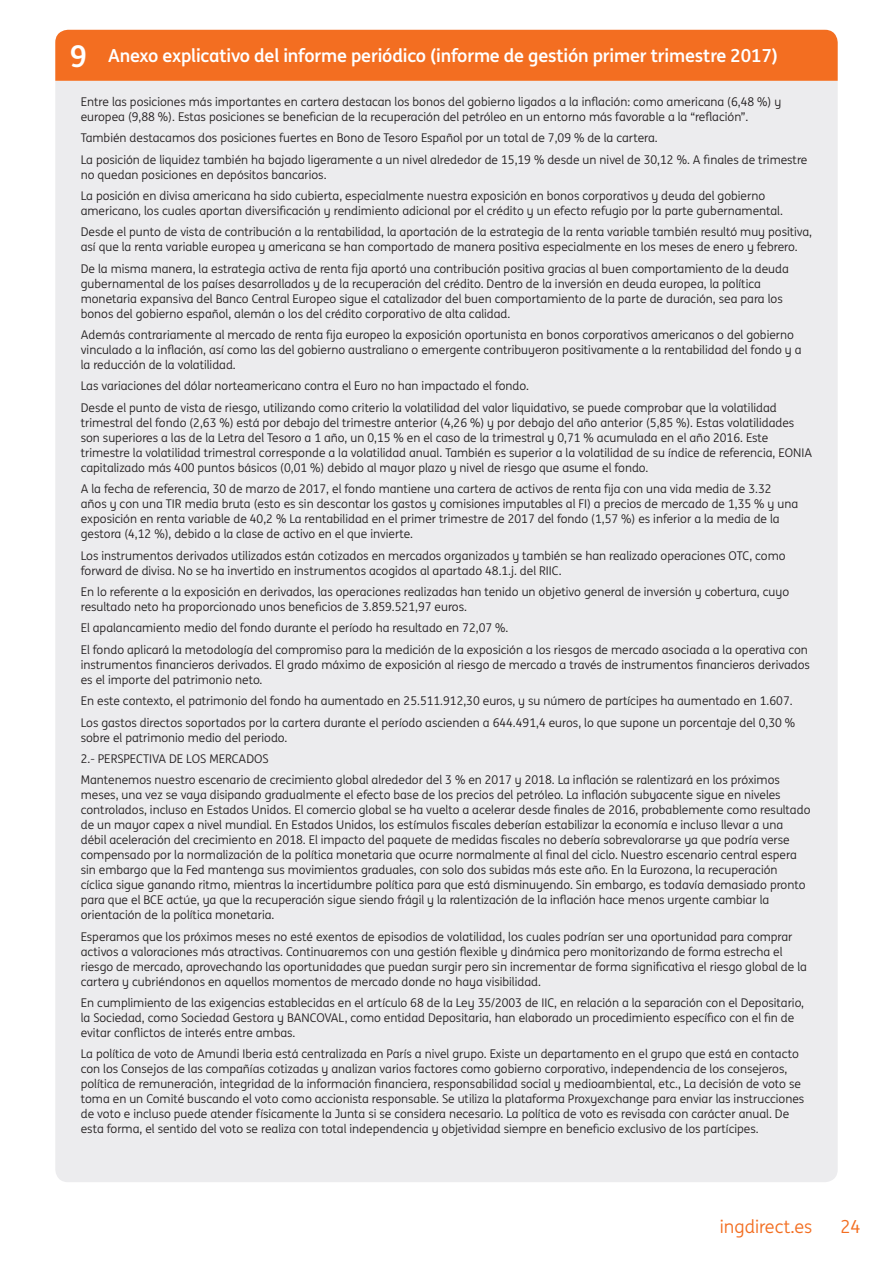
<style>
.page{position:relative;width:893px;height:1263px;background:#fff}
.page>*{position:absolute;margin:0;border:0;box-sizing:border-box;transform-origin:0 0}
.t1{font:700 18px "ING Me";letter-spacing:-.01em;color:#fff}
.t2{font:18px "ING Me";color:#f36e21}
.t3{font:12px/15px "ING Me";color:#231f20}
.s1{font-size:30px}
</style>
<div class="page">
<div style="left:55px;top:81px;width:783px;height:1101px;background:#ececee"></div>
<div style="left:55px;top:30px;width:783px;height:51px;background:#f36e21"></div>
<h1 class="t1" style="left:70px;top:41px;width:709px"><span class="s1">9</span> Anexo explicativo del informe periódico (informe de gestión primer trimestre 2017)</h1>
<p class="t3" style="left:81px;top:93px;width:702px">Entre las posiciones más importantes en cartera destacan los bonos del gobierno ligados a la inflación: como americana (6,48 %) y europea (9,88 %). Estas posiciones se benefician de la recuperación del petróleo en un entorno más favorable a la “reflación”.</p>
<p class="t3" style="left:81px;top:127px;width:728px;line-height:21.5px">También destacamos dos posiciones fuertes en Bono de Tesoro Español por un total de 7,09 % de la cartera.<br>La posición de liquidez también ha bajado ligeramente a un nivel alrededor de 15,19 % desde un nivel de 30,12 %. A finales de trimestre</p>
<p class="t3" style="left:81px;top:163px;width:686px;line-height:21.5px">no quedan posiciones en depósitos bancarios.<br>La posición en divisa americana ha sido cubierta, especialmente nuestra exposición en bonos corporativos y deuda del gobierno</p>
<p class="t3" style="left:81px;top:199px;width:733px;line-height:21.3px">americano, los cuales aportan diversificación y rendimiento adicional por el crédito y un efecto refugio por la parte gubernamental.<br>Desde el punto de vista de contribución a la rentabilidad, la aportación de la estrategia de la renta variable también resultó muy positiva,</p>
<p class="t3" style="left:81px;top:236px;width:718px;line-height:21.5px">así que la renta variable europea y americana se han comportado de manera positiva especialmente en los meses de enero y febrero.<br>De la misma manera, la estrategia activa de renta fija aportó una contribución positiva gracias al buen comportamiento de la deuda</p>
<p class="t3" style="left:81px;top:275px;width:703px">gubernamental de los países desarrollados y de la recuperación del crédito. Dentro de la inversión en deuda europea, la política monetaria expansiva del Banco Central Europeo sigue el catalizador del buen comportamiento de la parte de duración, sea para los bonos del gobierno español, alemán o los del crédito corporativo de alta calidad.</p>
<p class="t3" style="left:81px;top:327px;width:722px">Además contrariamente al mercado de renta fija europeo la exposición oportunista en bonos corporativos americanos o del gobierno vinculado a la inflación, así como las del gobierno australiano o emergente contribuyeron positivamente a la rentabilidad del fondo y a la reducción de la volatilidad.</p>
<p class="t3" style="left:81px;top:375px;width:697px;line-height:21.5px">Las variaciones del dólar norteamericano contra el Euro no han impactado el fondo.<br>Desde el punto de vista de riesgo, utilizando como criterio la volatilidad del valor liquidativo, se puede comprobar que la volatilidad</p>
<p class="t3" style="left:81px;top:414px;width:733px">trimestral del fondo (2,63 %) está por debajo del trimestre anterior (4,26 %) y por debajo del año anterior (5,85 %). Estas volatilidades son superiores a las de la Letra del Tesoro a 1 año, un 0,15 % en el caso de la trimestral y 0,71 % acumulada en el año 2016. Este trimestre la volatilidad trimestral corresponde a la volatilidad anual. También es superior a la volatilidad de su índice de referencia, EONIA capitalizado más 400 puntos básicos (0,01 %) debido al mayor plazo y nivel de riesgo que asume el fondo.</p>
<p class="t3" style="left:81px;top:481px;width:719px">A la fecha de referencia, 30 de marzo de 2017, el fondo mantiene una cartera de activos de renta fija con una vida media de 3.32 años y con una TIR media bruta (esto es sin descontar los gastos y comisiones imputables al FI) a precios de mercado de 1,35 % y una exposición en renta variable de 40,2 % La rentabilidad en el primer trimestre de 2017 del fondo (1,57 %) es inferior a la media de la gestora (4,12 %), debido a la clase de activo en el que invierte.</p>
<p class="t3" style="left:81px;top:547px;width:706px">Los instrumentos derivados utilizados están cotizados en mercados organizados y también se han realizado operaciones OTC, como forward de divisa. No se ha invertido en instrumentos acogidos al apartado 48.1.j. del RIIC.</p>
<p class="t3" style="left:81px;top:584px;width:710px">En lo referente a la exposición en derivados, las operaciones realizadas han tenido un objetivo general de inversión y cobertura, cuyo resultado neto ha proporcionado unos beneficios de 3.859.521,97 euros.</p>
<p class="t3" style="left:81px;top:617px;width:729px;line-height:21.5px">El apalancamiento medio del fondo durante el período ha resultado en 72,07 %.<br>El fondo aplicará la metodología del compromiso para la medición de la exposición a los riesgos de mercado asociada a la operativa con</p>
<p class="t3" style="left:81px;top:656px;width:731px">instrumentos financieros derivados. El grado máximo de exposición al riesgo de mercado a través de instrumentos financieros derivados es el importe del patrimonio neto.</p>
<p class="t3" style="left:81px;top:690px;width:716px;line-height:21.5px">En este contexto, el patrimonio del fondo ha aumentado en 25.511.912,30 euros, y su número de partícipes ha aumentado en 1.607.<br>Los gastos directos soportados por la cartera durante el período ascienden a 644.491,4 euros, lo que supone un porcentaje del 0,30 %</p>
<p class="t3" style="left:81px;top:726px;width:701px;line-height:21.5px">sobre el patrimonio medio del periodo.<br>2.- PERSPECTIVA DE LOS MERCADOS<br>Mantenemos nuestro escenario de crecimiento global alrededor del 3 % en 2017 y 2018. La inflación se ralentizará en los próximos</p>
<p class="t3" style="left:81px;top:787px;width:731px">meses, una vez se vaya disipando gradualmente el efecto base de los precios del petróleo. La inflación subyacente sigue en niveles controlados, incluso en Estados Unidos. El comercio global se ha vuelto a acelerar desde finales de 2016, probablemente como resultado de un mayor capex a nivel mundial. En Estados Unidos, los estímulos fiscales deberían estabilizar la economía e incluso llevar a una débil aceleración del crecimiento en 2018. El impacto del paquete de medidas fiscales no debería sobrevalorarse ya que podría verse compensado por la normalización de la política monetaria que ocurre normalmente al final del ciclo. Nuestro escenario central espera sin embargo que la Fed mantenga sus movimientos graduales, con solo dos subidas más este año. En la Eurozona, la recuperación cíclica sigue ganando ritmo, mientras la incertidumbre política para que está disminuyendo. Sin embargo, es todavía demasiado pronto para que el BCE actúe, ya que la recuperación sigue siendo frágil y la ralentización de la inflación hace menos urgente cambiar la orientación de la política monetaria.</p>
<p class="t3" style="left:81px;top:928px;width:728px">Esperamos que los próximos meses no esté exentos de episodios de volatilidad, los cuales podrían ser una oportunidad para comprar activos a valoraciones más atractivas. Continuaremos con una gestión flexible y dinámica pero monitorizando de forma estrecha el riesgo de mercado, aprovechando las oportunidades que puedan surgir pero sin incrementar de forma significativa el riesgo global de la cartera y cubriéndonos en aquellos momentos de mercado donde no haya visibilidad.</p>
<p class="t3" style="left:81px;top:995px;width:725px">En cumplimiento de las exigencias establecidas en el artículo 68 de la Ley 35/2003 de IIC, en relación a la separación con el Depositario, la Sociedad, como Sociedad Gestora y BANCOVAL, como entidad Depositaria, han elaborado un procedimiento específico con el fin de evitar conflictos de interés entre ambas.</p>
<p class="t3" style="left:81px;top:1046px;width:725px">La política de voto de Amundi Iberia está centralizada en París a nivel grupo. Existe un departamento en el grupo que está en contacto con los Consejos de las compañías cotizadas y analizan varios factores como gobierno corporativo, independencia de los consejeros, política de remuneración, integridad de la información financiera, responsabilidad social y medioambiental, etc., La decisión de voto se toma en un Comité buscando el voto como accionista responsable. Se utiliza la plataforma Proxyexchange para enviar las instrucciones de voto e incluso puede atender físicamente la Junta si se considera necesario. La política de voto es revisada con carácter anual. De esta forma, el sentido del voto se realiza con total independencia y objetividad siempre en beneficio exclusivo de los partícipes.</p>
<h1 class="t2" style="left:720px;top:1213px;width:94px">ingdirect.es</h1>
<h1 class="t2" style="left:840px;top:1213px;width:22px">24</h1>
</div>
